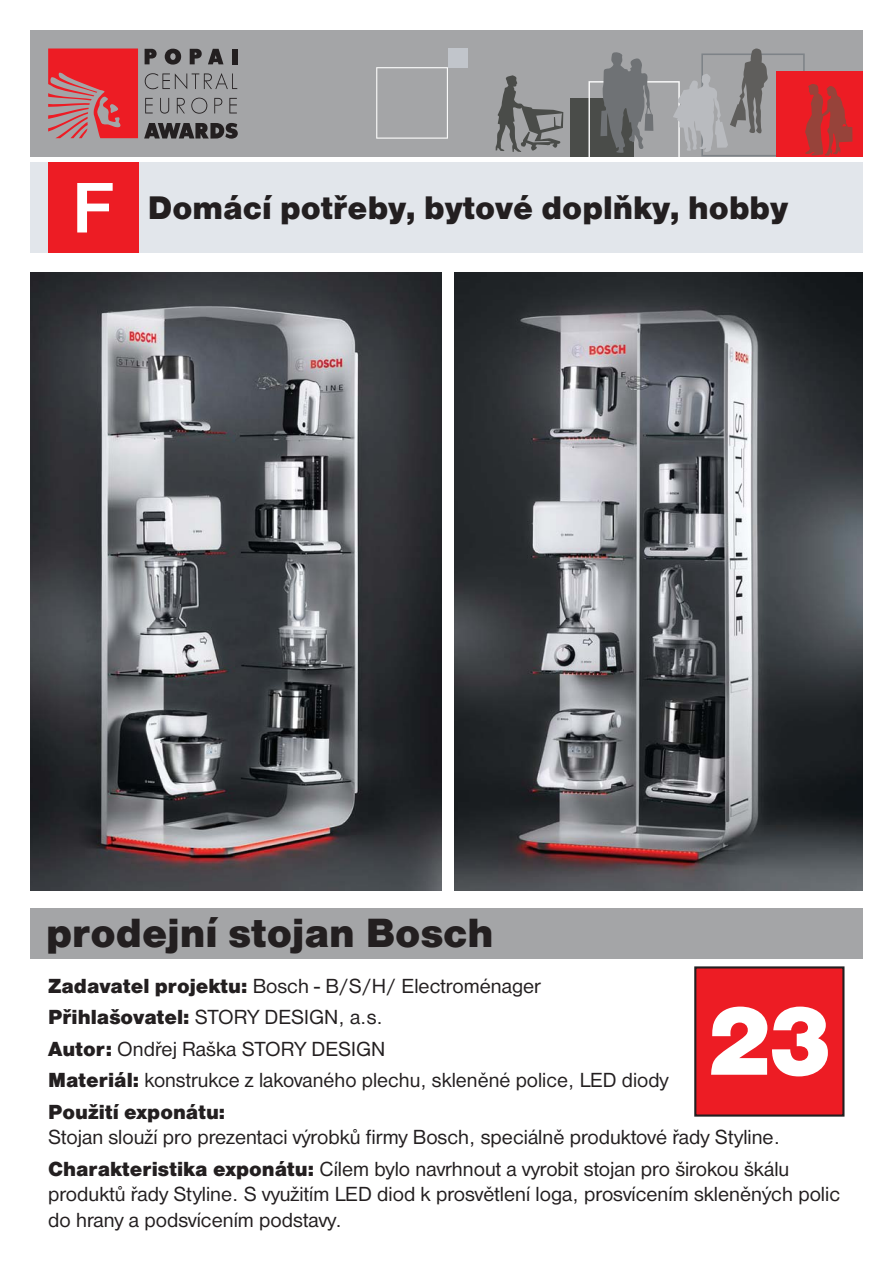
<style>
.page{position:relative;width:893px;height:1263px;background:#fff}
.page>*{position:absolute;margin:0;border:0;box-sizing:border-box;transform-origin:0 0}
.t1{font:99.6px "Nimbus Sans DOT Blac";color:#fff}
.t2{font:42.45px "Nimbus Sans DOT Blac";color:#231f20}
.t3{font:33.9px "Nimbus Sans DOT Blac";color:#231f20}
.t4{font:21.15px/31.5px "Nimbus Sans DOT";color:#231f20}
.t5{font:21.15px "Nimbus Sans DOT Blac";color:#231f20}
.s1{font-family:"Nimbus Sans DOT";font-weight:700;font-size:74.25px;color:#fff}
.s2{font-family:"Nimbus Sans DOT Blac"}
</style>
<div class="page">
<div style="left:30px;top:30px;width:832px;height:127px;background:#a4a5a7"></div>
<div style="left:776px;top:71px;width:86px;height:85px;background:#ed1c24"></div>
<div style="left:570px;top:98px;width:64px;height:58px;background:#4a4c49"></div>
<svg style="left:496px;top:75px;width:67px;height:77px"></svg>
<svg style="left:588px;top:49px;width:264px;height:114px"></svg>
<svg style="left:376px;top:67px;width:72px;height:72px"></svg>
<div style="left:449px;top:49px;width:19px;height:19px;background:#c1c5cb"></div>
<svg style="left:145px;top:98px;width:8px;height:15px"></svg>
<svg style="left:145px;top:49px;width:12px;height:15px"></svg>
<svg style="left:160px;top:98px;width:9px;height:16px"></svg>
<svg style="left:144px;top:123px;width:94px;height:16px"></svg>
<svg style="left:208px;top:49px;width:15px;height:15px"></svg>
<svg style="left:229px;top:98px;width:8px;height:15px"></svg>
<svg style="left:214px;top:98px;width:8px;height:15px"></svg>
<div style="left:232px;top:49px;width:5px;height:15px;background:#231f20"></div>
<svg style="left:145px;top:73px;width:92px;height:16px"></svg>
<svg style="left:177px;top:98px;width:8px;height:15px"></svg>
<svg style="left:165px;top:49px;width:16px;height:16px"></svg>
<svg style="left:191px;top:98px;width:16px;height:16px"></svg>
<svg style="left:190px;top:49px;width:12px;height:15px"></svg>
<svg style="left:48px;top:49px;width:90px;height:89px"></svg>
<div style="left:30px;top:908px;width:832px;height:50px;background:#a4a5a7"></div>
<div style="left:30px;top:163px;width:832px;height:90px;background:#e2e6eb"></div>
<div style="left:48px;top:163px;width:90px;height:90px;background:#ed1c24"></div>
<img style="left:454px;top:272px;width:408px;height:619px">
<img style="left:30px;top:272px;width:411px;height:619px">
<div style="left:695px;top:967px;width:148px;height:149px;background:#ed1c24"></div>
<div style="left:694px;top:966px;width:150px;height:151px;border:2px solid #231f20"></div>
<h3 class="t3" style="left:72px;top:188px;width:718px"><span class="s1">F</span> Domácí potřeby, bytové doplňky, hobby</h3>
<h2 class="t2" style="left:46px;top:908px;width:449px">prodejní stojan Bosch</h2>
<p class="t4" style="left:48px;top:971px;width:622px"><span class="s2">Zadavatel projektu:</span> Bosch - B/S/H/ Electroménager <span class="s2">Přihlašovatel:</span> STORY DESIGN, a.s.<br><span class="s2">Autor:</span> Ondřej Raška STORY DESIGN<br><span class="s2">Materiál:</span> konstrukce z lakovaného plechu, skleněné police, LED diody</p>
<p class="t5" style="left:48px;top:1099px;width:179px">Použití exponátu:</p>
<p class="t4" style="left:48px;top:1123px;width:743px">Stojan slouží pro prezentaci výrobků firmy Bosch, speciálně produktové řady Styline.<br><span class="s2">Charakteristika exponátu:</span> Cílem bylo navrhnout a vyrobit stojan pro širokou škálu</p>
<p class="t4" style="left:48px;top:1183px;width:793px;line-height:25.5px">produktů řady Styline. S využitím LED diod k prosvětlení loga, prosvícením skleněných polic do hrany a podsvícením podstavy.</p>
<h1 class="t1" style="left:705px;top:982px;width:129px">23</h1>
</div>
